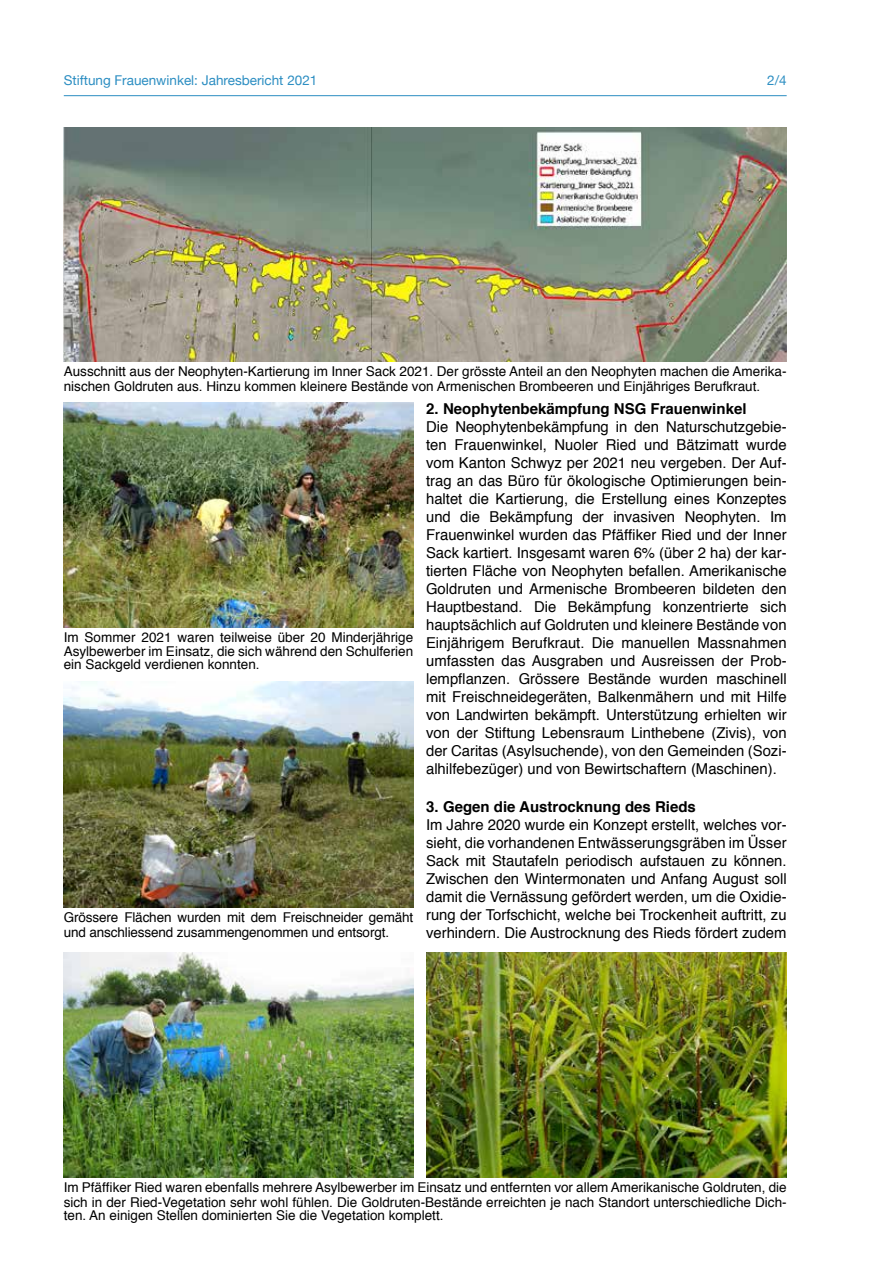
<style>
.page{position:relative;width:893px;height:1263px;background:#fff}
.page>*{position:absolute;margin:0;border:0;box-sizing:border-box;transform-origin:0 0}
.t1{font:15px/18px "Helvetica";color:#000;text-align:justify}
.t2{font:700 15px "Helvetica";color:#000}
.t3{font:13.5px/15px "Helvetica";color:#000}
.t4{font:13.5px "Helvetica Neue";color:#2c8ec2}
</style>
<div class="page">
<hr style="left:64px;top:95px;width:723px;height:1px;background:#2c8ec2">
<img style="left:426px;top:952px;width:361px;height:225px">
<img style="left:64px;top:127px;width:723px;height:234px">
<img style="left:64px;top:402px;width:349px;height:226px">
<img style="left:64px;top:952px;width:349px;height:225px">
<img style="left:64px;top:682px;width:349px;height:225px">
<p class="t4" style="left:64px;top:71px;width:255px">Stiftung Frauenwinkel: Jahresbericht 2021</p>
<p class="t4" style="left:767px;top:71px;width:21px">2/4</p>
<p class="t3" style="left:64px;top:364px;width:724px">Ausschnitt aus der Neophyten-Kartierung im Inner Sack 2021. Der grösste Anteil an den Neophyten machen die Amerika&shy;nischen Goldruten aus. Hinzu kommen kleinere Bestände von Armenischen Brombeeren und Einjähriges Berufkraut.</p>
<p class="t3" style="left:64px;top:631px;width:351px;line-height:13.5px;text-align:justify">Im Sommer 2021 waren teilweise über 20 Minderjährige Asylbewerber im Einsatz, die sich während den Schulferien ein Sackgeld verdienen konnten.</p>
<p class="t3" style="left:64px;top:910px;width:351px">Grössere Flächen wurden mit dem Freischneider gemäht und anschliessend zusammengenommen und entsorgt.</p>
<p class="t2" style="left:426px;top:396px;width:322px">2. Neophytenbekämpfung NSG Frauenwinkel</p>
<p class="t1" style="left:426px;top:418px;width:362px">Die Neophytenbekämpfung in den Naturschutzgebie&shy;ten Frauenwinkel, Nuoler Ried und Bätzimatt wurde vom Kanton Schwyz per 2021 neu vergeben. Der Auf&shy;trag an das Büro für ökologische Optimierungen bein&shy;haltet die Kartierung, die Erstellung eines Konzeptes und die Bekämpfung der invasiven Neophyten. Im Frauenwinkel wurden das Pfäffiker Ried und der Inner Sack kartiert. Insgesamt waren 6% (über 2 ha) der kar&shy;tierten Fläche von Neophyten befallen. Amerikanische Goldruten und Armenische Brombeeren bildeten den Hauptbestand. Die Bekämpfung konzentrierte sich hauptsächlich auf Goldruten und kleinere Bestände von Einjährigem Berufkraut. Die manuellen Massnahmen umfassten das Ausgraben und Ausreissen der Prob&shy;lempflanzen. Grössere Bestände wurden maschinell mit Freischneidegeräten, Balkenmähern und mit Hilfe von Landwirten bekämpft. Unterstützung erhielten wir von der Stiftung Lebensraum Linthebene (Zivis), von der Caritas (Asylsuchende), von den Gemeinden (Sozi&shy;alhilfebezüger) und von Bewirtschaftern (Maschinen).</p>
<p class="t2" style="left:426px;top:794px;width:271px">3. Gegen die Austrocknung des Rieds</p>
<p class="t1" style="left:426px;top:816px;width:362px">Im Jahre 2020 wurde ein Konzept erstellt, welches vor&shy;sieht, die vorhandenen Entwässerungsgräben im Üsser Sack mit Stautafeln periodisch aufstauen zu können.<br>Zwischen den Wintermonaten und Anfang August soll damit die Vernässung gefördert werden, um die Oxidie&shy;rung der Torfschicht, welche bei Trockenheit auftritt, zu verhindern. Die Austrocknung des Rieds fördert zudem</p>
<p class="t3" style="left:64px;top:1180px;width:724px">Im Pfäffiker Ried waren ebenfalls mehrere Asylbewerber im Einsatz und entfernten vor allem Amerikanische Goldruten, die sich in der Ried-Vegetation sehr wohl fühlen. Die Goldruten-Bestände erreichten je nach Standort unterschiedliche Dich-</p>
<p class="t3" style="left:64px;top:1208px;width:381px">ten. An einigen Stellen dominierten Sie die Vegetation komplett.</p>
</div>
